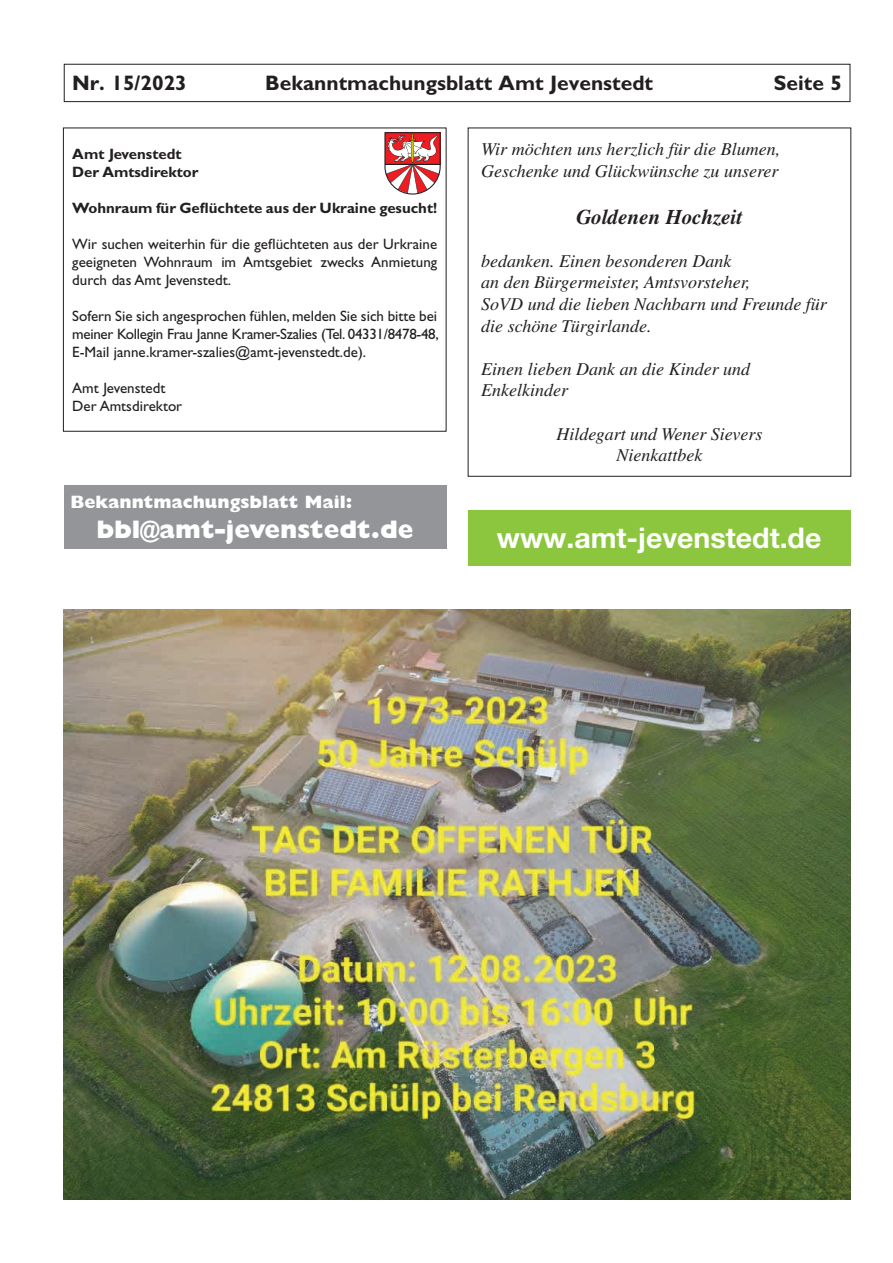
<style>
.page{position:relative;width:893px;height:1263px;background:#fff}
.page>*{position:absolute;margin:0;border:0;box-sizing:border-box;transform-origin:0 0}
.t1{font:700 28.5px "Helvetica Neue LT Pro";color:#fff}
.t2{font:800 25.5px "Gill Sans Std";color:#fff}
.t3{font:700 21px "Gill Sans Std";color:#231f20}
.t4{font:italic 700 21px "Times LT Std";color:#231f20}
.t5{font:italic 18px/21.6px "Times LT Std";color:#231f20}
.t6{font:800 18px "Gill Sans Std";color:#fff}
.t7{font:15px/18px "Gill Sans Std";color:#231f20;text-align:justify}
.t8{font:700 15px/18px "Gill Sans Std";color:#231f20}
</style>
<div class="page">
<div style="left:64px;top:64px;width:786px;height:38px;border:1px solid #231f20"></div>
<div style="left:63px;top:128px;width:383px;height:304px;border:1px solid #231f20"></div>
<svg style="left:384px;top:132px;width:57px;height:63px"></svg>
<img style="left:64px;top:609px;width:786px;height:590px">
<div style="left:468px;top:510px;width:382px;height:56px;background:#8bc63e"></div>
<div style="left:64px;top:485px;width:382px;height:64px;background:#939598"></div>
<h3 class="t3" style="left:72px;top:71px;width:116px">Nr. 15/2023</h3>
<h3 class="t3" style="left:265px;top:71px;width:389px">Bekanntmachungsblatt Amt Jevenstedt</h3>
<h3 class="t3" style="left:774px;top:71px;width:70px">Seite 5</h3>
<p class="t8" style="left:72px;top:145px;width:128px">Amt Jevenstedt<br>Der Amtsdirektor</p>
<p class="t8" style="left:72px;top:199px;width:366px">Wohnraum für Geflüchtete aus der Ukraine gesucht!</p>
<p class="t7" style="left:72px;top:235px;width:366px">Wir suchen weiterhin für die geflüchteten aus der Urkraine geeigneten Wohnraum im Amtsgebiet zwecks Anmietung durch das Amt Jevenstedt.</p>
<p class="t7" style="left:72px;top:307px;width:368px">Sofern Sie sich angesprochen fühlen, melden Sie sich bitte bei meiner Kollegin Frau Janne Kramer-Szalies (Tel. 04331/8478-48, E-Mail janne.kramer-szalies@amt-jevenstedt.de).</p>
<p class="t7" style="left:72px;top:379px;width:111px">Amt Jevenstedt<br>Der Amtsdirektor</p>
<p class="t6" style="left:70px;top:491px;width:283px">Bekanntmachungsblatt Mail:</p>
<h2 class="t2" style="left:97px;top:515px;width:319px">bbl@amt-jevenstedt.de</h2>
<p class="t5" style="left:481px;top:138px;width:300px">Wir möchten uns herzlich für die Blumen,<br>Geschenke und Glückwünsche zu unserer</p>
<h3 class="t4" style="left:576px;top:204px;width:168px">Goldenen Hochzeit</h3>
<p class="t5" style="left:481px;top:250px;width:347px">bedanken. Einen besonderen Dank<br>an den Bürgermeister, Amtsvorsteher,<br>SoVD und die lieben Nachbarn und Freunde für die schöne Türgirlande.</p>
<p class="t5" style="left:481px;top:358px;width:270px">Einen lieben Dank an die Kinder und<br>Enkelkinder</p>
<p class="t5" style="left:556px;top:423px;width:207px;text-align:center">Hildegart und Wener Sievers<br>Nienkattbek</p>
<h1 class="t1" style="left:497px;top:520px;width:326px">www.amt-jevenstedt.de</h1>
</div>
